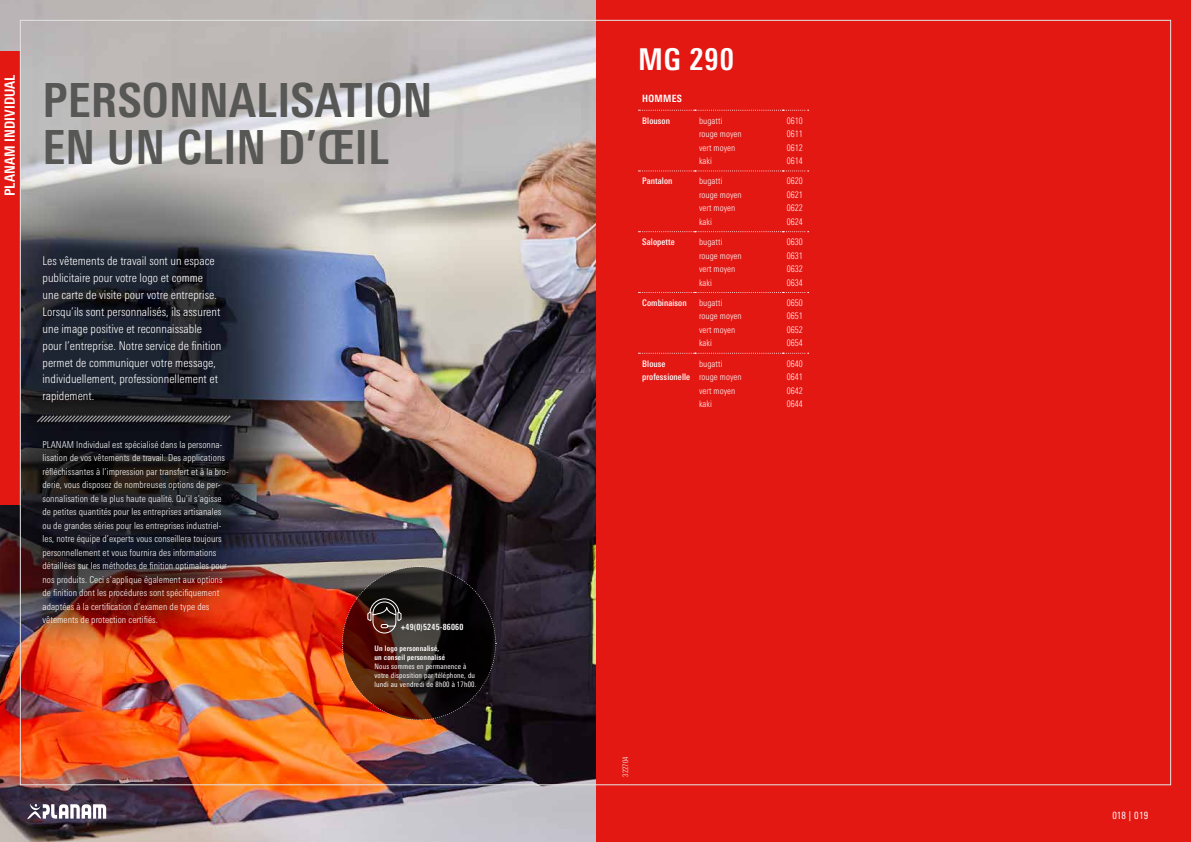
<style>
.page{position:relative;width:1191px;height:842px;background:#fff}
.page>*{position:absolute;margin:0;border:0;box-sizing:border-box;transform-origin:0 0}
.t1{font:700 condensed 47px/47.2px "Univers Next Pro";letter-spacing:.005em;color:#575756}
.t2{font:700 condensed 30px "Univers Next Pro";color:#fff}
.t3{font:700 condensed 14px "Univers Next Pro";letter-spacing:.005em;color:#fff}
.t4{font:300 condensed 12px/16.9px "Univers Next Pro";color:#fff}
.t5{font:condensed 10px "Univers Next Pro";letter-spacing:.025em;color:#fff}
.t6{font:700 condensed 10px "Univers Next Pro";letter-spacing:.03em;color:#fff}
.t7{font:300 condensed 9.5px/13.5px "Univers Next Pro";letter-spacing:.005em;color:#fff}
.t8{font:300 condensed 9px/13.5px "Univers Next Pro";letter-spacing:.01em;color:#fff}
.t9{font:500 condensed 9px/13.5px "Univers Next Pro";letter-spacing:.01em;color:#fff}
.t10{font:700 condensed 8.5px "Univers Next Pro";letter-spacing:.025em;color:#fff}
.t11{font:condensed 7.5px/9px "Univers Next Pro";letter-spacing:.025em;color:#fff}
.t12{font:700 condensed 7.5px/9px "Univers Next Pro";letter-spacing:.025em;color:#fff}
.t13{font:300 condensed 7.5px "Univers Next Pro";letter-spacing:.025em;color:#fff}
</style>
<div class="page">
<div style="left:595px;top:0;width:596px;height:842px;background:#e41813"></div>
<img style="left:0;top:0;width:595px;height:842px">
<svg style="left:638px;top:170px;width:170px;height:1px"></svg>
<svg style="left:638px;top:231px;width:170px;height:1px"></svg>
<svg style="left:638px;top:292px;width:170px;height:1px"></svg>
<svg style="left:638px;top:353px;width:170px;height:1px"></svg>
<svg style="left:638px;top:110px;width:170px;height:1px"></svg>
<svg style="left:35px;top:414px;width:197px;height:10px;background:#403f42"></svg>
<svg style="left:341px;top:566px;width:155px;height:155px;background:#40231b"></svg>
<div style="left:0;top:51px;width:20px;height:454px;background:#e41813"></div>
<svg style="left:27px;top:803px;width:79px;height:16px"></svg>
<h3 class="t3" style="left:1px;top:196px;width:123px;rotate:-90deg">PLANAM INDIVIDUAL</h3>
<h1 class="t1" style="left:43px;top:76px;width:392px">PERSONNALISATION<br>EN UN CLIN D’ŒIL</h1>
<p class="t4" style="left:43px;top:253px;width:180px">Les vêtements de travail sont un espace publicitaire pour votre logo et comme une carte de visite pour votre entreprise.<br>Lorsqu’ils sont personnalisés, ils assurent une image positive et reconnaissable pour l’entreprise. Notre service de finition permet de communiquer votre message, individuellement, professionnellement et rapidement.</p>
<p class="t7" style="left:43px;top:437px;width:187px">PLANAM Individual est spécialisé dans la personna&shy;lisation de vos vêtements de travail. Des applications réfléchissantes à l’impression par transfert et à la bro&shy;derie, vous disposez de nombreuses options de per&shy;sonnalisation de la plus haute qualité. Qu’il s’agisse de petites quantités pour les entreprises artisanales ou de grandes séries pour les entreprises industriel&shy;les, notre équipe d’experts vous conseillera toujours personnellement et vous fournira des informations détaillées sur les méthodes de finition optimales pour nos produits. Ceci s’applique également aux options de finition dont les procédures sont spécifiquement adaptées à la certification d’examen de type des vêtements de protection certifiés.</p>
<p class="t10" style="left:401px;top:622px;width:64px">+49(0)5245-86060</p>
<p class="t12" style="left:374px;top:643px;width:72px">Un logo personnalisé, un conseil personnalisé</p>
<p class="t11" style="left:374px;top:661px;width:104px">Nous sommes en permanence à votre disposition par téléphone, du lundi au vendredi de 8h00 à 17h00.</p>
<h2 class="t2" style="left:638px;top:41px;width:97px">MG 290</h2>
<p class="t6" style="left:642px;top:92px;width:41px">HOMMES</p>
<p class="t9" style="left:642px;top:114px;width:29px">Blouson</p>
<p class="t8" style="left:699px;top:114px;width:44px">bugatti rouge moyen vert moyen kaki</p>
<p class="t8" style="left:787px;top:114px;width:17px;text-align:justify">0610<br>0611<br>0612<br>0614</p>
<p class="t9" style="left:642px;top:174px;width:32px">Pantalon</p>
<p class="t8" style="left:699px;top:174px;width:44px">bugatti rouge moyen vert moyen kaki</p>
<p class="t8" style="left:787px;top:174px;width:17px;text-align:justify">0620<br>0621<br>0622<br>0624</p>
<p class="t9" style="left:642px;top:235px;width:34px">Salopette</p>
<p class="t8" style="left:699px;top:235px;width:44px">bugatti rouge moyen vert moyen kaki</p>
<p class="t8" style="left:787px;top:235px;width:17px;text-align:justify">0630<br>0631<br>0632<br>0634</p>
<p class="t9" style="left:642px;top:296px;width:46px">Combinaison</p>
<p class="t8" style="left:699px;top:296px;width:44px">bugatti rouge moyen vert moyen kaki</p>
<p class="t8" style="left:787px;top:296px;width:17px;text-align:justify">0650<br>0651<br>0652<br>0654</p>
<p class="t9" style="left:642px;top:357px;width:49px">Blouse professionelle</p>
<p class="t8" style="left:699px;top:357px;width:44px">bugatti rouge moyen vert moyen kaki</p>
<p class="t8" style="left:787px;top:357px;width:17px;text-align:justify">0640<br>0641<br>0642<br>0644</p>
<p class="t13" style="left:621px;top:777px;width:22px;rotate:-90deg">322704</p>
<p class="t5" style="left:1112px;top:809px;width:38px">018 | 019</p>
</div>
